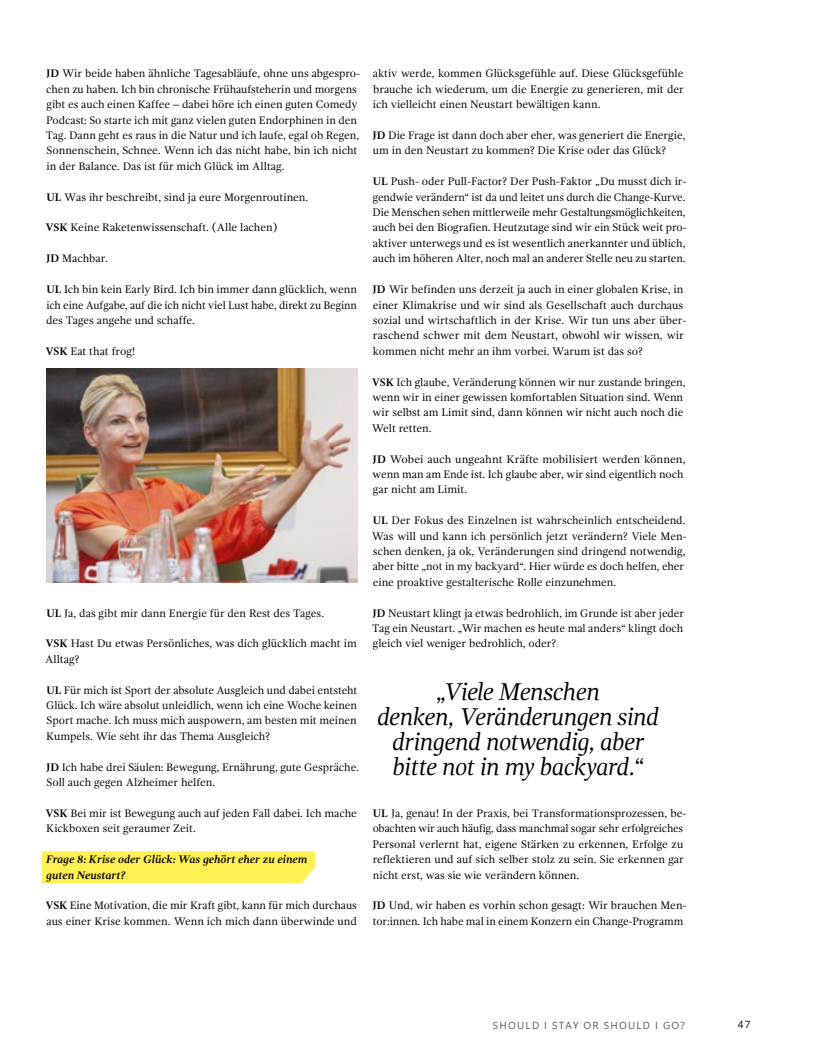
<style>
.page{position:relative;width:815px;height:1063px;background:#fff}
.page>*{position:absolute;margin:0;border:0;box-sizing:border-box;transform-origin:0 0}
.t1{font:italic 25px/25px "Gandhi Serif";letter-spacing:-.02em;color:#000;text-align:center}
.t2{font:11.25px/15.4px "Gandhi Serif";letter-spacing:-.005em;color:#000}
.t3{font:italic 700 11.25px/15.4px "Gandhi Serif";color:#000}
.t4{font:10px "Open Sans";letter-spacing:.12em;color:#565655}
.t5{font:10px "Open Sans";color:#000}
.s1{font-weight:700}
</style>
<div class="page">
<div style="left:42px;top:851px;width:273px;height:32px;background:#fff153"></div>
<img style="left:46px;top:369px;width:311px;height:213px">
<p class="t2" style="left:46px;top:66px;width:316px"><span class="s1">JD</span> Wir beide haben ähnliche Tagesabläufe, ohne uns abgespro&shy;chen zu haben. Ich bin chronische Frühaufsteherin und morgens gibt es auch einen Kaffee – dabei höre ich einen guten Comedy Podcast: So starte ich mit ganz vielen guten Endorphinen in den Tag. Dann geht es raus in die Natur und ich laufe, egal ob Regen, Sonnenschein, Schnee. Wenn ich das nicht habe, bin ich nicht in der Balance. Das ist für mich Glück im Alltag.</p>
<p class="t2" style="left:46px;top:189px;width:264px"><span class="s1">UL</span> Was ihr beschreibt, sind ja eure Morgenroutinen.</p>
<p class="t2" style="left:45px;top:220px;width:234px"><span class="s1">VSK</span> Keine Raketenwissenschaft. (Alle lachen)</p>
<p class="t2" style="left:46px;top:251px;width:63px"><span class="s1">JD</span> Machbar.</p>
<p class="t2" style="left:46px;top:282px;width:312px;text-align:justify"><span class="s1">UL</span> Ich bin kein Early Bird. Ich bin immer dann glücklich, wenn ich eine Aufgabe, auf die ich nicht viel Lust habe, direkt zu Beginn des Tages angehe und schaffe.</p>
<p class="t2" style="left:45px;top:343px;width:92px"><span class="s1">VSK</span> Eat that frog!</p>
<p class="t2" style="left:46px;top:605px;width:279px"><span class="s1">UL</span> Ja, das gibt mir dann Energie für den Rest des Tages.</p>
<p class="t2" style="left:45px;top:636px;width:313px"><span class="s1">VSK</span> Hast Du etwas Persönliches, was dich glücklich macht im<br>Alltag?</p>
<p class="t2" style="left:46px;top:682px;width:313px;text-align:justify"><span class="s1">UL</span> Für mich ist Sport der absolute Ausgleich und dabei entsteht Glück. Ich wäre absolut unleidlich, wenn ich eine Woche keinen Sport mache. Ich muss mich auspowern, am besten mit meinen Kumpels. Wie seht ihr das Thema Ausgleich?</p>
<p class="t2" style="left:46px;top:759px;width:314px"><span class="s1">JD</span> Ich habe drei Säulen: Bewegung, Ernährung, gute Gespräche.<br>Soll auch gegen Alzheimer helfen.</p>
<p class="t2" style="left:45px;top:805px;width:313px"><span class="s1">VSK</span> Bei mir ist Bewegung auch auf jeden Fall dabei. Ich mache<br>Kickboxen seit geraumer Zeit.</p>
<p class="t3" style="left:46px;top:852px;width:263px">Frage 8: Krise oder Glück: Was gehört eher zu einem guten Neustart?</p>
<p class="t2" style="left:45px;top:898px;width:313px"><span class="s1">VSK</span> Eine Motivation, die mir Kraft gibt, kann für mich durchaus aus einer Krise kommen. Wenn ich mich dann überwinde und</p>
<p class="t2" style="left:373px;top:66px;width:313px;text-align:justify">aktiv werde, kommen Glücksgefühle auf. Diese Glücksgefühle brauche ich wiederum, um die Energie zu generieren, mit der ich vielleicht einen Neustart bewältigen kann.</p>
<p class="t2" style="left:373px;top:128px;width:314px"><span class="s1">JD</span> Die Frage ist dann doch aber eher, was generiert die Energie, um in den Neustart zu kommen? Die Krise oder das Glück?</p>
<p class="t2" style="left:373px;top:174px;width:315px;text-align:justify"><span class="s1">UL</span> Push- oder Pull-Factor? Der Push-Faktor „Du musst dich ir&shy;gendwie verändern“ ist da und leitet uns durch die Change-Kurve.<br>Die Menschen sehen mittlerweile mehr Gestaltungsmöglichkeiten, auch bei den Biografien. Heutzutage sind wir ein Stück weit pro&shy;aktiver unterwegs und es ist wesentlich anerkannter und üblich, auch im höheren Alter, noch mal an anderer Stelle neu zu starten.</p>
<p class="t2" style="left:373px;top:282px;width:315px"><span class="s1">JD</span> Wir befinden uns derzeit ja auch in einer globalen Krise, in einer Klimakrise und wir sind als Gesellschaft auch durchaus sozial und wirtschaftlich in der Krise. Wir tun uns aber über&shy;raschend schwer mit dem Neustart, obwohl wir wissen, wir kommen nicht mehr an ihm vorbei. Warum ist das so?</p>
<p class="t2" style="left:372px;top:374px;width:315px"><span class="s1">VSK</span> Ich glaube, Veränderung können wir nur zustande bringen, wenn wir in einer gewissen komfortablen Situation sind. Wenn wir selbst am Limit sind, dann können wir nicht auch noch die Welt retten.</p>
<p class="t2" style="left:373px;top:451px;width:314px"><span class="s1">JD</span> Wobei auch ungeahnt Kräfte mobilisiert werden können, wenn man am Ende ist. Ich glaube aber, wir sind eigentlich noch gar nicht am Limit.</p>
<p class="t2" style="left:372px;top:513px;width:316px"><span class="s1">UL</span> Der Fokus des Einzelnen ist wahrscheinlich entscheidend.<br>Was will und kann ich persönlich jetzt verändern? Viele Men&shy;schen denken, ja ok, Veränderungen sind dringend notwendig, aber bitte „not in my backyard“. Hier würde es doch helfen, eher eine proaktive gestalterische Rolle einzunehmen.</p>
<p class="t2" style="left:372px;top:605px;width:313px;text-align:justify"><span class="s1">JD</span> Neustart klingt ja etwas bedrohlich, im Grunde ist aber jeder Tag ein Neustart. „Wir machen es heute mal anders“ klingt doch gleich viel weniger bedrohlich, oder?</p>
<h1 class="t1" style="left:377px;top:679px;width:283px">„Viele Menschen<br>denken, Veränderungen sind dringend notwendig, aber bitte not in my backyard.“</h1>
<p class="t2" style="left:373px;top:805px;width:315px"><span class="s1">UL</span> Ja, genau! In der Praxis, bei Transformationsprozessen, be&shy;obachten wir auch häufig, dass manchmal sogar sehr erfolgreiches Personal verlernt hat, eigene Stärken zu erkennen, Erfolge zu reflektieren und auf sich selber stolz zu sein. Sie erkennen gar nicht erst, was sie wie verändern können.</p>
<p class="t2" style="left:373px;top:898px;width:315px"><span class="s1">JD</span> Und, wir haben es vorhin schon gesagt: Wir brauchen Men&shy;tor:innen. Ich habe mal in einem Konzern ein Change-Programm</p>
<p class="t4" style="left:493px;top:1018px;width:9px">SHO</p>
<p class="t4" style="left:517px;top:1018px;width:16px">ULD</p>
<p class="t4" style="left:544px;top:1018px;width:23px">I STAY</p>
<p class="t4" style="left:584px;top:1018px;width:9px">OR</p>
<p class="t4" style="left:604px;top:1018px;width:40px">SHOULD</p>
<p class="t4" style="left:655px;top:1018px;width:31px">I GO?</p>
<p class="t5" style="left:738px;top:1018px;width:14px">47</p>
</div>
